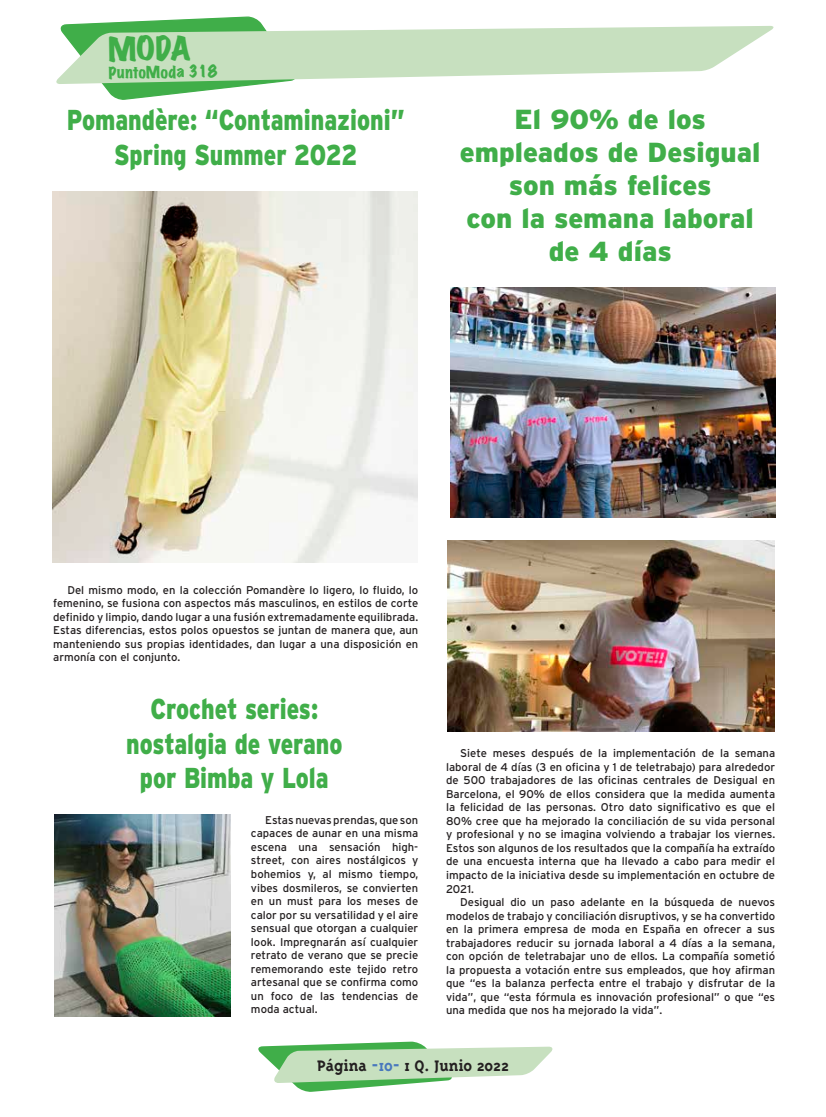
<style>
.page{position:relative;width:826px;height:1117px;background:#fff}
.page>*{position:absolute;margin:0;border:0;box-sizing:border-box;transform-origin:0 0}
.t1{font:expanded 30px "Marker Felt";color:#40ae49}
.t2{font:900 28.75px/34.5px "Interstate";color:#40ae49;text-align:center;scale:.8 1}
.t3{font:900 27.5px/33px "Interstate";color:#40ae49;text-align:center}
.t4{font:700 17.5px "Triplex Serif";color:#231f20}
.t5{font:expanded 15px "Marker Felt";color:#40ae49}
.t6{font:11.25px/13.5px "Interstate";color:#231f20;text-align:justify}
.s1{color:#4978bd}
</style>
<div class="page">
<svg style="left:258px;top:1041px;width:295px;height:50px"></svg>
<svg style="left:62px;top:17px;width:201px;height:83px"></svg>
<svg style="left:56px;top:26px;width:718px;height:58px;fill:#c7e0bf"></svg>
<img style="left:53px;top:191px;width:364px;height:371px">
<img style="left:450px;top:287px;width:325px;height:230px">
<img style="left:54px;top:814px;width:176px;height:201px">
<img style="left:448px;top:540px;width:326px;height:191px">
<h1 class="t1" style="left:108px;top:27px;width:84px;rotate:-1deg">MODA</h1>
<h3 class="t5" style="left:108px;top:62px;width:110px;rotate:-1deg">PuntoModa 318</h3>
<h2 class="t2" style="left:67px;top:102px;width:424px">Pomandère: “Contaminazioni”<br>Spring Summer 2022</h2>
<h3 class="t3" style="left:460px;top:103px;width:302px">El 90% de los empleados de Desigual son más felices<br>con la semana laboral de 4 días</h3>
<p class="t6" style="left:53px;top:582px;width:366px;text-indent:14px">Del mismo modo, en la colección Pomandère lo ligero, lo fluido, lo femenino, se fusiona con aspectos más masculinos, en estilos de corte definido y limpio, dando lugar a una fusión extremadamente equilibrada.<br>Estas diferencias, estos polos opuestos se juntan de manera que, aun manteniendo sus propias identidades, dan lugar a una disposición en armonía con el conjunto.</p>
<h2 class="t2" style="left:126px;top:691px;width:272px">Crochet series: nostalgia de verano por Bimba y Lola</h2>
<p class="t6" style="left:251px;top:813px;width:169px;text-indent:14px">Estas nuevas prendas, que son capaces de aunar en una misma escena una sensación high&shy;street, con aires nostálgicos y bohemios y, al mismo tiempo, vibes dosmileros, se convierten en un must para los meses de calor por su versatilidad y el aire sensual que otorgan a cualquier look. Impregnarán así cualquier retrato de verano que se precie rememorando este tejido retro artesanal que se confirma como un foco de las tendencias de moda actual.</p>
<p class="t6" style="left:446px;top:746px;width:330px;text-indent:14px">Siete meses después de la implementación de la semana laboral de 4 días (3 en oficina y 1 de teletrabajo) para alrededor de 500 trabajadores de las oficinas centrales de Desigual en Barcelona, el 90% de ellos considera que la medida aumenta la felicidad de las personas. Otro dato significativo es que el 80% cree que ha mejorado la conciliación de su vida personal y profesional y no se imagina volviendo a trabajar los viernes.<br>Estos son algunos de los resultados que la compañía ha extraído de una encuesta interna que ha llevado a cabo para medir el impacto de la iniciativa desde su implementación en octubre de 2021.</p>
<p class="t6" style="left:446px;top:895px;width:330px;text-indent:14px">Desigual dio un paso adelante en la búsqueda de nuevos modelos de trabajo y conciliación disruptivos, y se ha convertido en la primera empresa de moda en España en ofrecer a sus trabajadores reducir su jornada laboral a 4 días a la semana, con opción de teletrabajar uno de ellos. La compañía sometió la propuesta a votación entre sus empleados, que hoy afirman que “es la balanza perfecta entre el trabajo y disfrutar de la vida”, que “esta fórmula es innovación profesional” o que “es una medida que nos ha mejorado la vida”.</p>
<h3 class="t4" style="left:317px;top:1055px;width:193px">Página <span class="s1">-10-</span> 1 Q. Junio 2022</h3>
</div>
